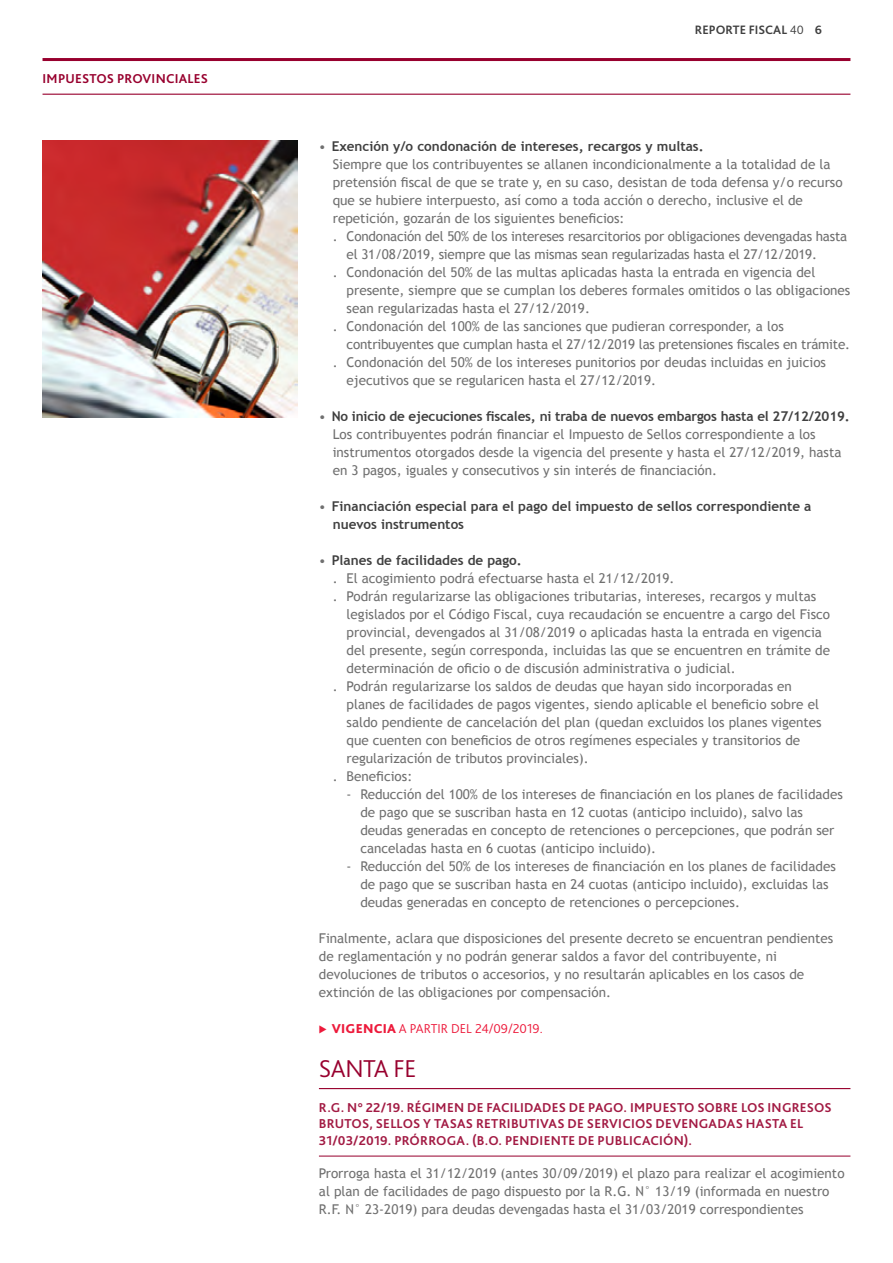
<style>
.page{position:relative;width:893px;height:1263px;background:#fff}
.page>*{position:absolute;margin:0;border:0;box-sizing:border-box;transform-origin:0 0}
.Subtitulo{font:300 25.5px "Bliss Pro";letter-spacing:-.02em;color:#98002e}
.Texto_Comun{font:13.5px/18px "Trebuchet MS";color:#707070}
.t1{font:700 13.5px/18px "Trebuchet MS";color:#404040}
.Bajada_Subtitulo{font:700 13.5px/16.5px "Bliss Pro";letter-spacing:.02em;color:#a21a43}
.t2{font:300 13.5px "Bliss Pro";color:#ed1a3b}
.Bajada_Subtitulo-2{font:700 13.5px "Bliss Pro";letter-spacing:.015em;color:#98002e}
.t3{font:700 12.75px "Bliss Pro";color:#404040}
.s1{font-weight:300}
.s2{font-weight:400;color:#707070}
.s3{font-weight:800}
</style>
<div class="page">
<hr style="left:319px;top:1088px;width:531px;height:1px;background:#98002e">
<hr style="left:319px;top:1155px;width:531px;height:2px;background:#a21a43">
<hr style="left:43px;top:58px;width:807px;height:3px;background:#98002e">
<hr style="left:43px;top:94px;width:807px;height:1px;background:#98002e">
<img style="left:43px;top:141px;width:254px;height:276px">
<p class="Bajada_Subtitulo-2" style="left:43px;top:70px;width:167px">IMPUESTOS PROVINCIALES</p>
<p class="t3" style="left:695px;top:22px;width:129px">REPORTE FISCAL <span class="s1">40</span> 6</p>
<p class="t1" style="left:319px;top:137px;width:386px"><span class="s2">•</span> Exención y/o condonación de intereses, recargos y multas.</p>
<p class="Texto_Comun" style="left:333px;top:155px;width:511px">Siempre que los contribuyentes se allanen incondicionalmente a la totalidad de la pretensión fiscal de que se trate y, en su caso, desistan de toda defensa y/o recurso que se hubiere interpuesto, así como a toda acción o derecho, inclusive el de repetición, gozarán de los siguientes beneficios:</p>
<p class="Texto_Comun" style="left:347px;top:227px;width:502px;text-indent:-14px">. Condonación del 50% de los intereses resarcitorios por obligaciones devengadas hasta el 31/08/2019, siempre que las mismas sean regularizadas hasta el 27/12/2019.</p>
<p class="Texto_Comun" style="left:347px;top:263px;width:505px;text-indent:-14px">. Condonación del 50% de las multas aplicadas hasta la entrada en vigencia del presente, siempre que se cumplan los deberes formales omitidos o las obligaciones sean regularizadas hasta el 27/12/2019.</p>
<p class="Texto_Comun" style="left:347px;top:317px;width:505px;text-indent:-14px">. Condonación del 100% de las sanciones que pudieran corresponder, a los contribuyentes que cumplan hasta el 27/12/2019 las pretensiones fiscales en trámite.</p>
<p class="Texto_Comun" style="left:347px;top:353px;width:481px;text-indent:-14px">. Condonación del 50% de los intereses punitorios por deudas incluidas en juicios ejecutivos que se regularicen hasta el 27/12/2019.</p>
<p class="t1" style="left:319px;top:407px;width:532px"><span class="s2">•</span> No inicio de ejecuciones fiscales, ni traba de nuevos embargos hasta el 27/12/2019.</p>
<p class="Texto_Comun" style="left:333px;top:425px;width:510px">Los contribuyentes podrán financiar el Impuesto de Sellos correspondiente a los instrumentos otorgados desde la vigencia del presente y hasta el 27/12/2019, hasta en 3 pagos, iguales y consecutivos y sin interés de financiación.</p>
<p class="t1" style="left:333px;top:497px;width:480px;text-indent:-14px"><span class="s2">•</span> Financiación especial para el pago del impuesto de sellos correspondiente a nuevos instrumentos</p>
<p class="t1" style="left:319px;top:551px;width:204px"><span class="s2">•</span> Planes de facilidades de pago.</p>
<p class="Texto_Comun" style="left:333px;top:569px;width:343px">. El acogimiento podrá efectuarse hasta el 21/12/2019.</p>
<p class="Texto_Comun" style="left:347px;top:587px;width:485px;text-indent:-14px">. Podrán regularizarse las obligaciones tributarias, intereses, recargos y multas legislados por el Código Fiscal, cuya recaudación se encuentre a cargo del Fisco provincial, devengados al 31/08/2019 o aplicadas hasta la entrada en vigencia del presente, según corresponda, incluidas las que se encuentren en trámite de determinación de oficio o de discusión administrativa o judicial.</p>
<p class="Texto_Comun" style="left:347px;top:677px;width:477px;text-indent:-14px">. Podrán regularizarse los saldos de deudas que hayan sido incorporadas en planes de facilidades de pagos vigentes, siendo aplicable el beneficio sobre el saldo pendiente de cancelación del plan (quedan excluidos los planes vigentes que cuenten con beneficios de otros regímenes especiales y transitorios de regularización de tributos provinciales).</p>
<p class="Texto_Comun" style="left:333px;top:767px;width:81px">. Beneficios:</p>
<p class="Texto_Comun" style="left:360px;top:785px;width:484px;text-indent:-14px">- Reducción del 100% de los intereses de financiación en los planes de facilidades de pago que se suscriban hasta en 12 cuotas (anticipo incluido), salvo las deudas generadas en concepto de retenciones o percepciones, que podrán ser canceladas hasta en 6 cuotas (anticipo incluido).</p>
<p class="Texto_Comun" style="left:360px;top:857px;width:477px;text-indent:-14px">- Reducción del 50% de los intereses de financiación en los planes de facilidades de pago que se suscriban hasta en 24 cuotas (anticipo incluido), excluidas las deudas generadas en concepto de retenciones o percepciones.</p>
<p class="Texto_Comun" style="left:319px;top:929px;width:516px">Finalmente, aclara que disposiciones del presente decreto se encuentran pendientes de reglamentación y no podrán generar saldos a favor del contribuyente, ni devoluciones de tributos o accesorios, y no resultarán aplicables en los casos de extinción de las obligaciones por compensación.</p>
<p class="t2" style="left:332px;top:1020px;width:213px"><span class="s3">VIGENCIA</span> A PARTIR DEL 24/09/2019.</p>
<p class="Subtitulo" style="left:319px;top:1053px;width:99px">SANTA FE</p>
<p class="Bajada_Subtitulo" style="left:319px;top:1099px;width:514px">R.G. N° 22/19. RÉGIMEN DE FACILIDADES DE PAGO. IMPUESTO SOBRE LOS INGRESOS<br>BRUTOS, SELLOS Y TASAS RETRIBUTIVAS DE SERVICIOS DEVENGADAS HASTA EL<br>31/03/2019. PRÓRROGA. (B.O. PENDIENTE DE PUBLICACIÓN).</p>
<p class="Texto_Comun" style="left:319px;top:1164px;width:527px">Prorroga hasta el 31/12/2019 (antes 30/09/2019) el plazo para realizar el acogimiento al plan de facilidades de pago dispuesto por la R.G. N° 13/19 (informada en nuestro<br>R.F. N° 23-2019) para deudas devengadas hasta el 31/03/2019 correspondientes</p>
</div>
